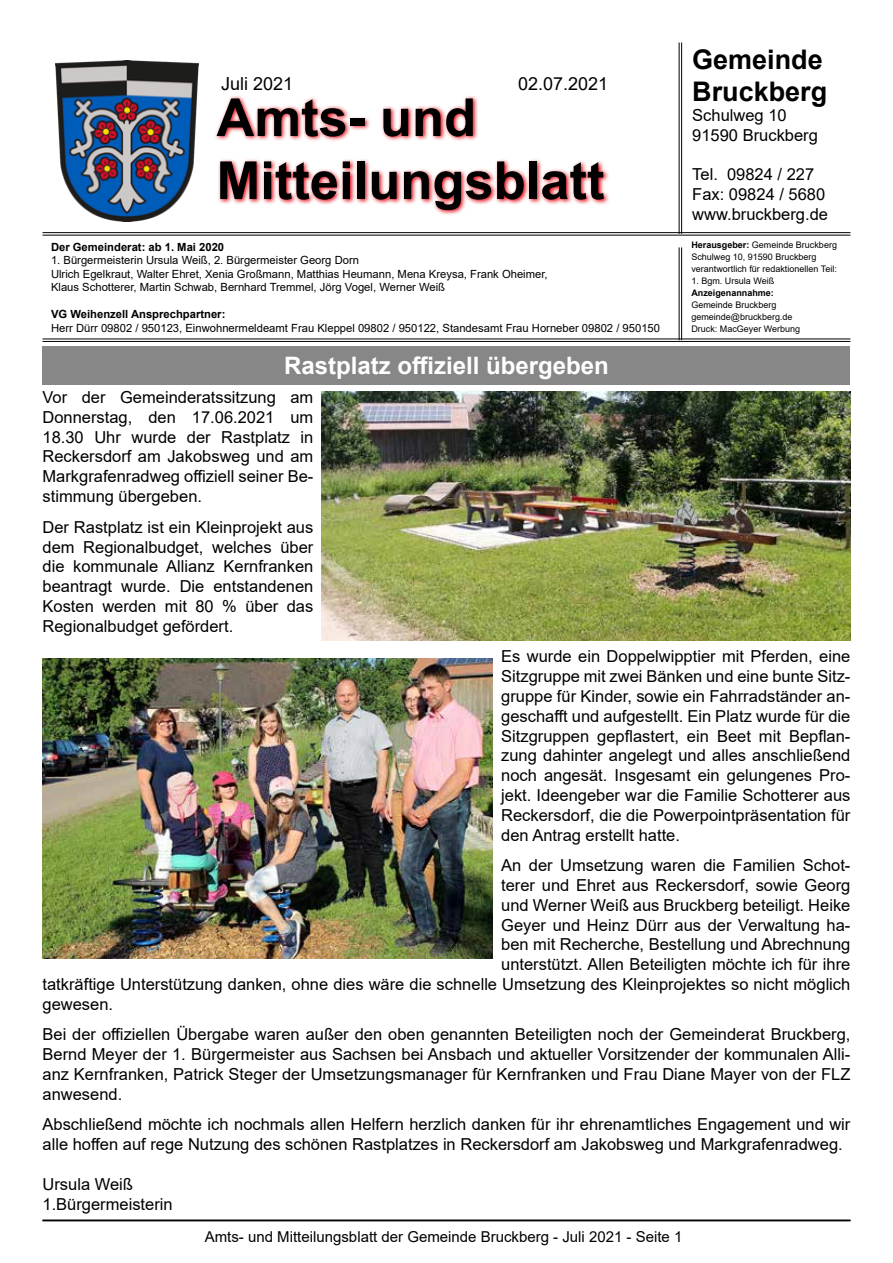
<style>
.page{position:relative;width:893px;height:1263px;background:#fff}
.page>*{position:absolute;margin:0;border:0;box-sizing:border-box;transform-origin:0 0}
.t1{font:700 52.5px/63px "Arial";color:#000}
.t2{font:700 27px/32.4px "Arial";color:#000}
.t3{font:700 24px "Arial";color:#fff}
.t4{font:18px "Arial";color:#000}
.t5{font:16.5px/19.8px "Arial";color:#000}
.t6{font:15px "Arial";color:#000}
.t7{font:11.25px/13.5px "Arial";color:#000}
.t8{font:700 11.25px "Arial";color:#000}
.t9{font:9px/12px "Arial";color:#000}
.t10{font:700 9px "Arial";color:#000}
.s1{font-weight:700}
</style>
<div class="page">
<hr style="left:43px;top:1220px;width:807px;height:1px;background:#000">
<hr style="left:43px;top:232px;width:807px;height:1px;background:#000">
<hr style="left:43px;top:235px;width:807px;height:1px;background:#000">
<hr style="left:679px;top:43px;width:1px;height:191px;background:#000">
<hr style="left:681px;top:43px;width:1px;height:191px;background:#000">
<svg style="left:215px;top:96px;width:394px;height:119px"></svg>
<hr style="left:43px;top:339px;width:807px;height:1px;background:#000">
<hr style="left:43px;top:341px;width:807px;height:1px;background:#000">
<hr style="left:679px;top:247px;width:1px;height:93px;background:#000">
<hr style="left:681px;top:247px;width:1px;height:93px;background:#000">
<img style="left:56px;top:61px;width:143px;height:161px">
<div style="left:43px;top:346px;width:807px;height:39px;background:#878787"></div>
<img style="left:43px;top:658px;width:450px;height:301px">
<img style="left:322px;top:391px;width:528px;height:250px">
<h2 class="t2" style="left:692px;top:43px;width:137px">Gemeinde<br>Bruckberg</h2>
<p class="t5" style="left:692px;top:105px;width:127px">Schulweg 10<br>91590 Bruckberg</p>
<p class="t5" style="left:692px;top:164px;width:137px">Tel. 09824 / 227<br>Fax: 09824 / 5680 www.bruckberg.de</p>
<p class="t9" style="left:691px;top:238px;width:147px"><span class="s1">Herausgeber:</span> Gemeinde Bruckberg<br>Schulweg 10, 91590 Bruckberg verantwortlich für redaktionellen Teil:</p>
<p class="t9" style="left:691px;top:274px;width:84px">1. Bgm. Ursula Weiß</p>
<p class="t10" style="left:691px;top:286px;width:84px">Anzeigenannahme:</p>
<p class="t9" style="left:691px;top:298px;width:110px">Gemeinde Bruckberg gemeinde@bruckberg.de<br>Druck: MacGeyer Werbung</p>
<p class="t4" style="left:221px;top:71px;width:74px">Juli 2021</p>
<p class="t4" style="left:518px;top:71px;width:92px">02.07.2021</p>
<h1 class="t1" style="left:216px;top:87px;width:389px">Amts- und<br>Mitteilungsblatt</h1>
<p class="t8" style="left:51px;top:239px;width:175px">Der Gemeinderat: ab 1. Mai 2020</p>
<p class="t7" style="left:51px;top:253px;width:498px">1. Bürgermeisterin Ursula Weiß, 2. Bürgermeister Georg Dorn<br>Ulrich Egelkraut, Walter Ehret, Xenia Großmann, Matthias Heumann, Mena Kreysa, Frank Oheimer,<br>Klaus Schotterer, Martin Schwab, Bernhard Tremmel, Jörg Vogel, Werner Weiß</p>
<p class="t8" style="left:51px;top:306px;width:176px">VG Weihenzell Ansprechpartner:</p>
<p class="t7" style="left:51px;top:321px;width:611px">Herr Dürr 09802 / 950123, Einwohnermeldeamt Frau Kleppel 09802 / 950122, Standesamt Frau Horneber 09802 / 950150</p>
<h3 class="t3" style="left:284px;top:349px;width:326px">Rastplatz offiziell übergeben</h3>
<p class="t5" style="left:43px;top:387px;width:272px;text-align:justify">Vor der Gemeinderatssitzung am Donnerstag, den 17.06.2021 um 18.30 Uhr wurde der Rastplatz in Reckersdorf am Jakobsweg und am Markgrafenradweg offiziell seiner Be&shy;stimmung übergeben.</p>
<p class="t5" style="left:43px;top:517px;width:272px;text-align:justify">Der Rastplatz ist ein Kleinprojekt aus dem Regionalbudget, welches über die kommunale Allianz Kernfranken beantragt wurde. Die entstandenen Kosten werden mit 80 % über das Regionalbudget gefördert.</p>
<p class="t5" style="left:501px;top:646px;width:351px;text-align:justify">Es wurde ein Doppelwipptier mit Pferden, eine Sitzgruppe mit zwei Bänken und eine bunte Sitz&shy;gruppe für Kinder, sowie ein Fahrradständer an&shy;geschafft und aufgestellt. Ein Platz wurde für die Sitzgruppen gepflastert, ein Beet mit Bepflan&shy;zung dahinter angelegt und alles anschließend noch angesät. Insgesamt ein gelungenes Pro&shy;jekt. Ideengeber war die Familie Schotterer aus Reckersdorf, die die Powerpointpräsentation für den Antrag erstellt hatte.</p>
<p class="t5" style="left:501px;top:855px;width:351px">An der Umsetzung waren die Familien Schot-</p>
<p class="t5" style="left:501px;top:875px;width:351px">terer und Ehret aus Reckersdorf, sowie Georg</p>
<p class="t5" style="left:501px;top:895px;width:351px">und Werner Weiß aus Bruckberg beteiligt. Heike</p>
<p class="t5" style="left:501px;top:915px;width:351px">Geyer und Heinz Dürr aus der Verwaltung ha-</p>
<p class="t5" style="left:501px;top:934px;width:351px">ben mit Recherche, Bestellung und Abrechnung</p>
<p class="t5" style="left:501px;top:954px;width:351px">unterstützt. Allen Beteiligten möchte ich für ihre</p>
<p class="t5" style="left:43px;top:974px;width:809px">tatkräftige Unterstützung danken, ohne dies wäre die schnelle Umsetzung des Kleinprojektes so nicht möglich</p>
<p class="t5" style="left:43px;top:994px;width:72px">gewesen.</p>
<p class="t5" style="left:43px;top:1024px;width:809px;text-align:justify">Bei der offiziellen Übergabe waren außer den oben genannten Beteiligten noch der Gemeinderat Bruckberg, Bernd Meyer der 1. Bürgermeister aus Sachsen bei Ansbach und aktueller Vorsitzender der kommunalen Alli&shy;anz Kernfranken, Patrick Steger der Umsetzungsmanager für Kernfranken und Frau Diane Mayer von der FLZ anwesend.</p>
<p class="t5" style="left:43px;top:1114px;width:809px">Abschließend möchte ich nochmals allen Helfern herzlich danken für ihr ehrenamtliches Engagement und wir alle hoffen auf rege Nutzung des schönen Rastplatzes in Reckersdorf am Jakobsweg und Markgrafenradweg.</p>
<p class="t5" style="left:43px;top:1174px;width:132px">Ursula Weiß<br>1.Bürgermeisterin</p>
<p class="t6" style="left:205px;top:1226px;width:479px">Amts- und Mitteilungsblatt der Gemeinde Bruckberg - Juli 2021 - Seite 1</p>
</div>
